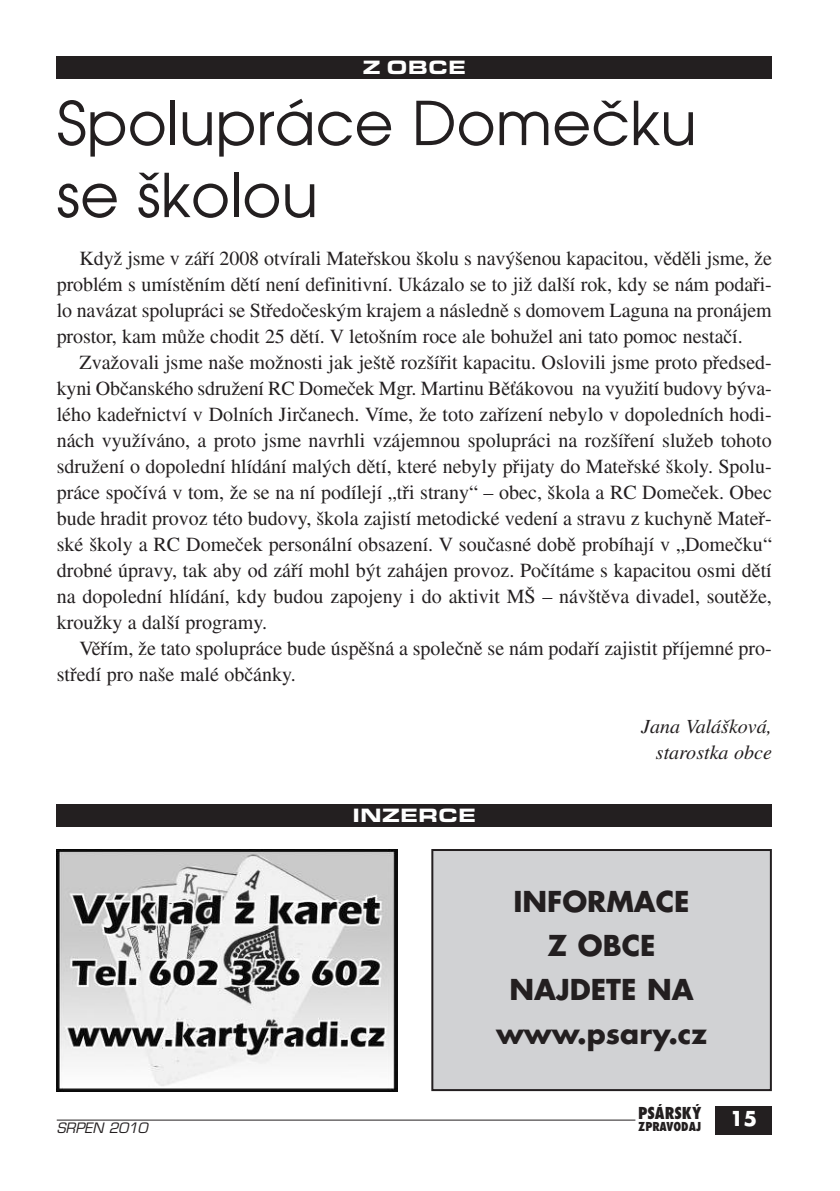
<style>
.page{position:relative;width:840px;height:1191px;background:#fff}
.page>*{position:absolute;margin:0;border:0;box-sizing:border-box;transform-origin:0 0}
.t1{font:60px/72px "Avant Garde CE";color:#231f20}
.t2{font:700 28px/44px "Futura CE";color:#231f20;text-align:center}
.t3{font:20px/26px "Times CE";color:#231f20;text-align:justify}
.t4{font:italic 20px/26px "Times CE";color:#231f20;text-align:right}
.t5{font:20px "Eurostile TCE Blac Exte";color:#fff}
.t6{font:700 20px "Futura CE";color:#fff}
.t7{font:800 condensed 16px "Futura CE";color:#231f20}
.t8{font:italic 14px "Eurostile CE";color:#231f20}
.t9{font:800 condensed 12px "Futura CE";color:#231f20}
</style>
<div class="page">
<div style="left:714px;top:1106px;width:57px;height:28px;background:#231f20"></div>
<hr style="left:57px;top:1119px;width:578px;height:1px;background:#231f20">
<div style="left:57px;top:57px;width:714px;height:22px;background:#231f20"></div>
<div style="left:57px;top:805px;width:714px;height:22px;background:#231f20"></div>
<img style="left:57px;top:849px;width:340px;height:242px">
<div style="left:432px;top:850px;width:338px;height:240px;background:#d1d2d4"></div>
<div style="left:431px;top:849px;width:340px;height:242px;border:2px solid #231f20"></div>
<p class="t5" style="left:362px;top:55px;width:105px">Z OBCE</p>
<h1 class="t1" style="left:57px;top:93px;width:641px">Spolupráce Domečku se školou</h1>
<p class="t3" style="left:57px;top:248px;width:716px;text-indent:23px">KdyÏ jsme v záfií 2008 otvírali Matefiskou ‰kolu s nav˘‰enou kapacitou, vûdûli jsme, Ïe problém s umístûním dûtí není definitivní. Ukázalo se to jiÏ dal‰í rok, kdy se nám podafii&shy;lo navázat spolupráci se Stfiedoãesk˘m krajem a následnû s domovem Laguna na pronájem prostor, kam mÛÏe chodit 25 dûtí. V leto‰ním roce ale bohuÏel ani tato pomoc nestaãí.</p>
<p class="t3" style="left:57px;top:352px;width:716px;text-indent:23px">ZvaÏovali jsme na‰e moÏnosti jak je‰tû roz‰ífiit kapacitu. Oslovili jsme proto pfiedsed&shy;kyni Obãanského sdruÏení RC Domeãek Mgr. Martinu BûÈákovou na vyuÏití budovy b˘va&shy;lého kadefinictví v Dolních Jirãanech. Víme, Ïe toto zafiízení nebylo v dopoledních hodi&shy;nách vyuÏíváno, a proto jsme navrhli vzájemnou spolupráci na roz‰ífiení sluÏeb tohoto sdruÏení o dopolední hlídání mal˘ch dûtí, které nebyly pfiijaty do Matefiské ‰koly. Spolu&shy;práce spoãívá v tom, Ïe se na ní podílejí „tfii strany“ – obec, ‰kola a RC Domeãek. Obec bude hradit provoz této budovy, ‰kola zajistí metodické vedení a stravu z kuchynû Matefi&shy;ské ‰koly a RC Domeãek personální obsazení. V souãasné dobû probíhají v „Domeãku“ drobné úpravy, tak aby od záfií mohl b˘t zahájen provoz. Poãítáme s kapacitou osmi dûtí na dopolední hlídání, kdy budou zapojeny i do aktivit M· – náv‰tûva divadel, soutûÏe, krouÏky a dal‰í programy.</p>
<p class="t3" style="left:57px;top:638px;width:716px;text-indent:23px">Vûfiím, Ïe tato spolupráce bude úspû‰ná a spoleãnû se nám podafií zajistit pfiíjemné pro&shy;stfiedí pro na‰e malé obãánky.</p>
<p class="t4" style="left:641px;top:716px;width:132px">Jana Valá‰ková, starostka obce</p>
<p class="t5" style="left:352px;top:803px;width:125px">INZERCE</p>
<h2 class="t2" style="left:495px;top:882px;width:212px">INFORMACE<br>Z OBCE<br>NAJDETE NA www.psary.cz</h2>
<p class="t7" style="left:637px;top:1106px;width:65px">PSÁRSKÝ</p>
<p class="t8" style="left:57px;top:1123px;width:92px">SRPEN 2010</p>
<p class="t9" style="left:638px;top:1121px;width:64px">ZPRAVODAJ</p>
<p class="t6" style="left:729px;top:1109px;width:29px">15</p>
</div>
